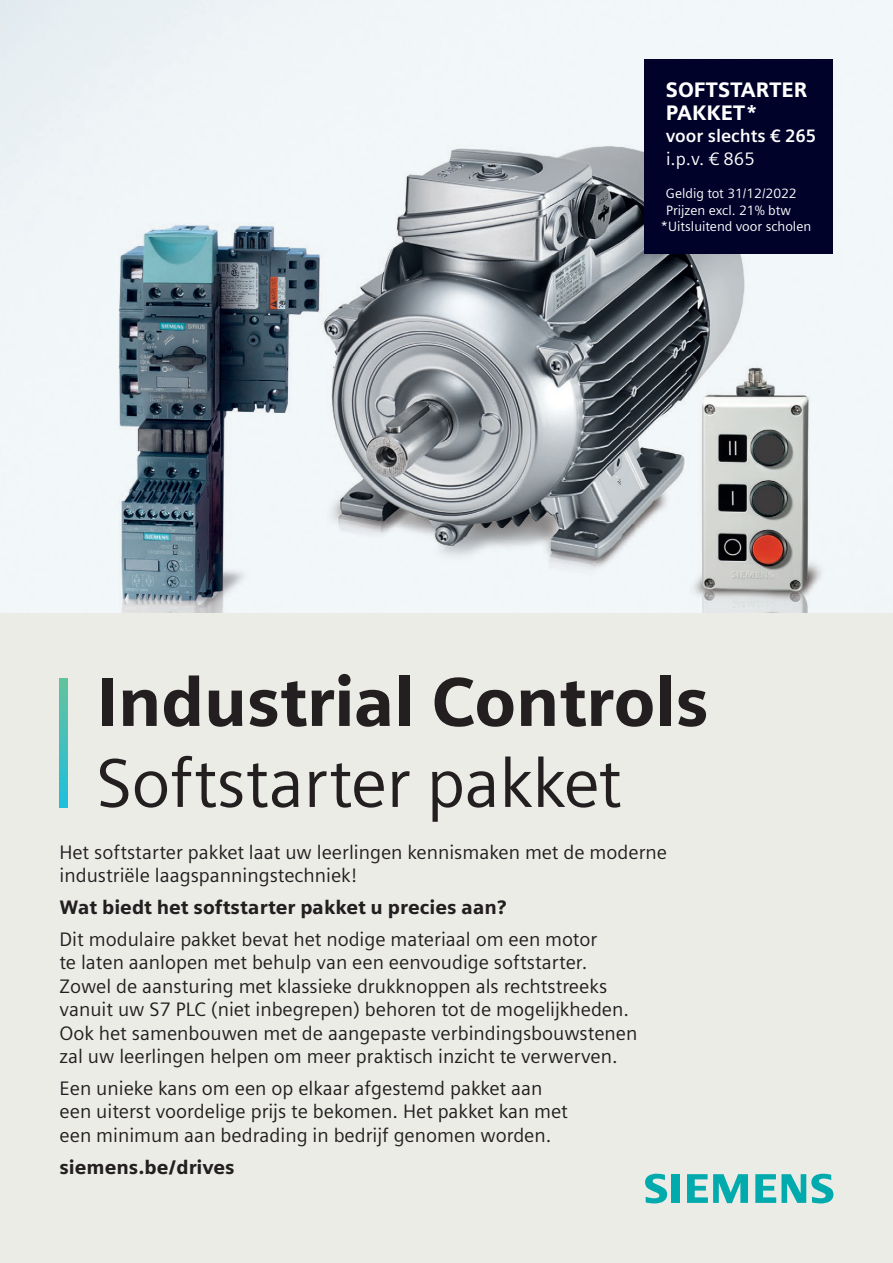
<style>
.page{position:relative;width:893px;height:1263px;background:#fff}
.page>*{position:absolute;margin:0;border:0;box-sizing:border-box;transform-origin:0 0}
._02__Headline_46pt_1{font:900 69px/81px "Siemens Sans";letter-spacing:-.01em;color:#231f20}
.t1{font:900 21px "Siemens Sans";color:#fff}
._03__Copy_13pt_120{font:19.5px/23.4px "Siemens Sans";color:#231f20}
._03__Copy_13pt_120-2{font:900 19.5px "Siemens Sans";color:#231f20}
.t2{font:700 18px "Siemens Sans";color:#fff}
.t3{font:18px "Siemens Sans";color:#fff}
.t4{font:13.5px "Siemens Sans";color:#fff}
.s1{font-weight:400}
</style>
<div class="page">
<img style="left:0;top:0;width:893px;height:613px">
<div style="left:644px;top:60px;width:189px;height:194px;background:#00022a"></div>
<div style="left:0;top:613px;width:893px;height:650px;background:#ecece7"></div>
<svg style="left:60px;top:678px;width:8px;height:130px"></svg>
<svg style="left:645px;top:1174px;width:35px;height:29px"></svg>
<svg style="left:687px;top:1174px;width:61px;height:29px"></svg>
<svg style="left:755px;top:1174px;width:78px;height:29px"></svg>
<p class="t1" style="left:666px;top:78px;width:143px">SOFTSTARTER</p>
<p class="t1" style="left:666px;top:100px;width:94px">PAKKET*</p>
<p class="t2" style="left:666px;top:126px;width:152px">voor slechts € 265</p>
<p class="t3" style="left:666px;top:148px;width:90px">i.p.v. € 865</p>
<p class="t4" style="left:666px;top:186px;width:132px">Geldig tot 31/12/2022</p>
<p class="t4" style="left:666px;top:202px;width:126px">Prijzen excl. 21% btw</p>
<p class="t4" style="left:660px;top:219px;width:152px">*Uitsluitend voor scholen</p>
<p class="_02__Headline_46pt_1" style="left:96px;top:661px;width:614px">Industrial Controls<br><span class="s1">Softstarter pakket</span></p>
<p class="_03__Copy_13pt_120" style="left:60px;top:840px;width:609px">Het softstarter pakket laat uw leerlingen kennismaken met de moderne industriële laagspanningstechniek!</p>
<p class="_03__Copy_13pt_120-2" style="left:60px;top:896px;width:448px">Wat biedt het softstarter pakket u precies aan?</p>
<p class="_03__Copy_13pt_120" style="left:60px;top:928px;width:579px">Dit modulaire pakket bevat het nodige materiaal om een motor<br>te laten aanlopen met behulp van een eenvoudige softstarter.<br>Zowel de aansturing met klassieke drukknoppen als rechtstreeks vanuit uw S7 PLC (niet inbegrepen) behoren tot de mogelijkheden.<br>Ook het samenbouwen met de aangepaste verbindingsbouwstenen zal uw leerlingen helpen om meer praktisch inzicht te verwerven.</p>
<p class="_03__Copy_13pt_120" style="left:60px;top:1076px;width:510px">Een unieke kans om een op elkaar afgestemd pakket aan een uiterst voordelige prijs te bekomen. Het pakket kan met een minimum aan bedrading in bedrijf genomen worden.</p>
<p class="_03__Copy_13pt_120-2" style="left:60px;top:1156px;width:177px">siemens.be/drives</p>
</div>
